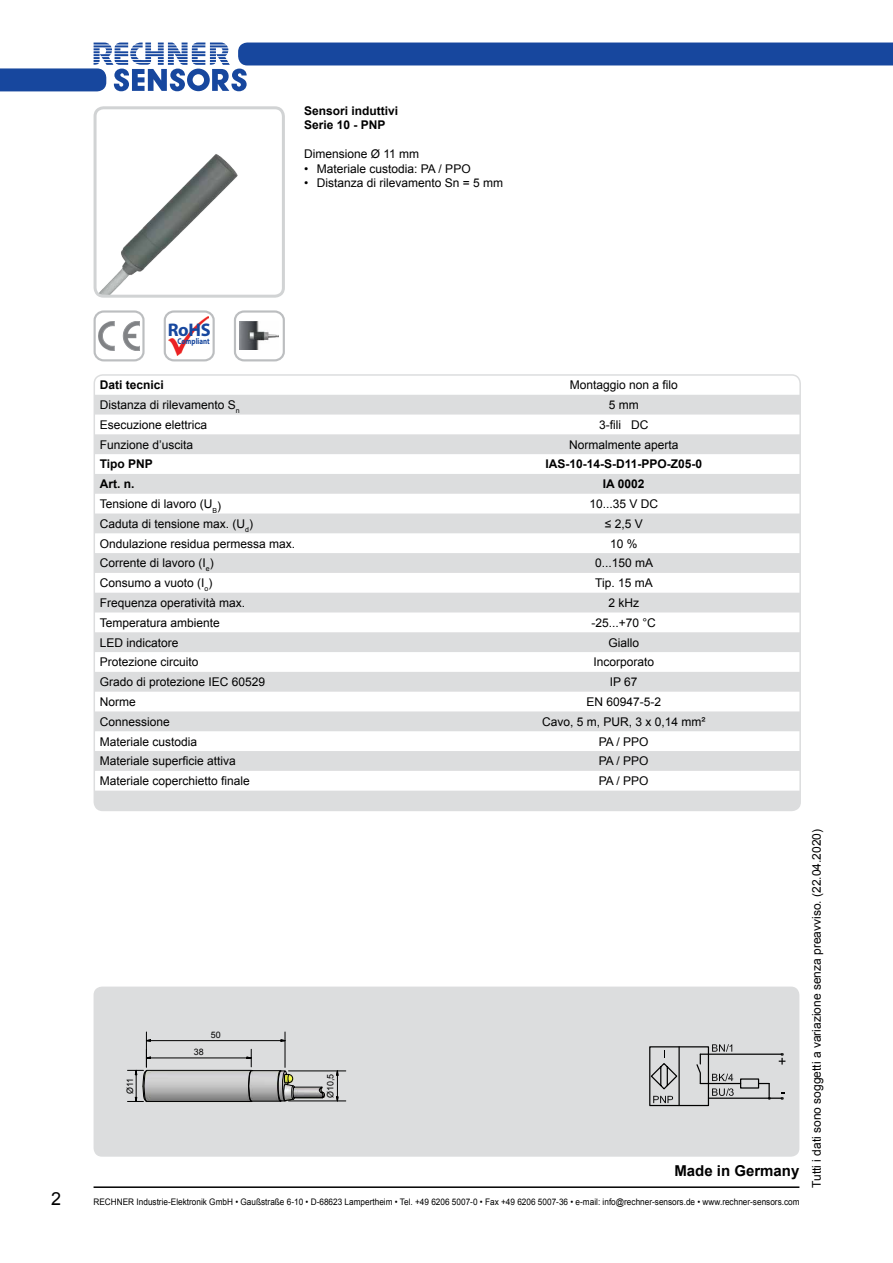
<style>
.page{position:relative;width:893px;height:1263px;background:#fff}
.page>*{position:absolute;margin:0;border:0;box-sizing:border-box;transform-origin:0 0}
.t1{font:700 18.3px "Myriad Pro";color:#17479e}
.t2{font:18px "Arial";color:#000}
.t3{font:700 15px "Arial";color:#000}
.t4{font:12px "Arial";color:#000}
.t5{font:700 12px/14.4px "Arial";color:#000}
.t6{font:9px "Arial";color:#000;scale:.91 1}
.t7{font:8.85px "Arial";color:#000}
.t8{font:700 8.4px "Myriad Pro";color:#17479e;scale:.82 1}
.t9{font:7.05px "Arial";color:#000}
</style>
<div class="page">
<svg style="left:0;top:43px;width:893px;height:48px"></svg>
<hr style="left:94px;top:1186px;width:705px;height:2px;background:#000">
<img style="left:98px;top:110px;width:183px;height:184px">
<div style="left:94px;top:106px;width:191px;height:192px;border:3px solid #d1d3d4;border-radius:9px"></div>
<div style="left:94px;top:986px;width:705px;height:171px;background:#dcddde;border-radius:9px"></div>
<div style="left:94px;top:310px;width:51px;height:51px;border:2px solid #bcbec0;border-radius:9px"></div>
<svg style="left:98px;top:321px;width:42px;height:30px"></svg>
<div style="left:164px;top:310px;width:51px;height:51px;border:2px solid #bcbec0;border-radius:9px"></div>
<img style="left:168px;top:316px;width:40px;height:40px">
<div style="left:234px;top:310px;width:51px;height:51px;border:2px solid #bcbec0;border-radius:9px"></div>
<img style="left:240px;top:322px;width:39px;height:27px">
<svg style="left:649px;top:1044px;width:137px;height:63px"></svg>
<hr style="left:147px;top:1101px;width:104px;height:1px;background:#000">
<hr style="left:147px;top:1070px;width:104px;height:1px;background:#000">
<hr style="left:150px;top:1058px;width:97px;height:1px;background:#000">
<svg style="left:246px;top:1049px;width:79px;height:53px"></svg>
<svg style="left:128px;top:1049px;width:23px;height:54px"></svg>
<svg style="left:145px;top:1039px;width:6px;height:3px"></svg>
<svg style="left:280px;top:1039px;width:5px;height:3px"></svg>
<hr style="left:150px;top:1040px;width:131px;height:1px;background:#000">
<hr style="left:146px;top:1032px;width:1px;height:35px;background:#000">
<hr style="left:285px;top:1032px;width:1px;height:35px;background:#000">
<svg style="left:336px;top:1070px;width:3px;height:31px"></svg>
<hr style="left:289px;top:1071px;width:57px;height:1px;background:#000">
<hr style="left:289px;top:1101px;width:57px;height:1px;background:#000">
<svg style="left:94px;top:395px;width:704px;height:415px;fill:#dfdfe0"></svg>
<div style="left:94px;top:374px;width:707px;height:437px;border:2px solid #dcddde;border-radius:9px"></div>
<p class="t5" style="left:304px;top:104px;width:96px">Sensori induttivi<br>Serie 10 - PNP</p>
<p class="t4" style="left:304px;top:146px;width:117px">Dimensione Ø 11 mm</p>
<p class="t4" style="left:304px;top:161px;width:168px">• Materiale custodia: PA / PPO</p>
<p class="t4" style="left:304px;top:175px;width:201px">• Distanza di rilevamento Sn = 5 mm</p>
<h1 class="t1" style="left:168px;top:318px;width:44px">RoHS</h1>
<p class="t8" style="left:178px;top:335px;width:41px">Compliant</p>
<p class="t5" style="left:100px;top:378px;width:66px">Dati tecnici</p>
<p class="t4" style="left:570px;top:377px;width:110px">Montaggio non a filo</p>
<p class="t4" style="left:100px;top:397px;width:141px">Distanza di rilevamento S<sub>n</sub></p>
<p class="t4" style="left:609px;top:397px;width:31px">5 mm</p>
<p class="t4" style="left:100px;top:417px;width:109px">Esecuzione elettrica</p>
<p class="t4" style="left:599px;top:417px;width:51px">3-fili DC</p>
<p class="t4" style="left:100px;top:436px;width:95px">Funzione d’uscita</p>
<p class="t4" style="left:569px;top:436px;width:111px">Normalmente aperta</p>
<p class="t5" style="left:100px;top:457px;width:55px">Tipo PNP</p>
<p class="t5" style="left:545px;top:457px;width:158px">IAS-10-14-S-D11-PPO-Z05-0</p>
<p class="t5" style="left:100px;top:477px;width:36px">Art. n.</p>
<p class="t5" style="left:603px;top:477px;width:43px">IA 0002</p>
<p class="t4" style="left:100px;top:496px;width:114px">Tensione di lavoro (U</p>
<p class="t9" style="left:213px;top:506px;width:10px">B<sup>)</sup></p>
<p class="t4" style="left:589px;top:496px;width:70px">10...35 V DC</p>
<p class="t4" style="left:100px;top:516px;width:155px">Caduta di tensione max. (U<sub>d</sub>)</p>
<p class="t4" style="left:605px;top:516px;width:39px">≤ 2,5 V</p>
<p class="t4" style="left:100px;top:535px;width:197px">Ondulazione residua permessa max.</p>
<p class="t4" style="left:610px;top:535px;width:29px">10 %</p>
<p class="t4" style="left:100px;top:555px;width:115px">Corrente di lavoro (I<sub>e</sub>)</p>
<p class="t4" style="left:595px;top:555px;width:60px">0...150 mA</p>
<p class="t4" style="left:100px;top:575px;width:114px">Consumo a vuoto (I<sub>o</sub>)</p>
<p class="t4" style="left:595px;top:575px;width:59px">Tip. 15 mA</p>
<p class="t4" style="left:100px;top:595px;width:147px">Frequenza operatività max.</p>
<p class="t4" style="left:608px;top:595px;width:32px">2 kHz</p>
<p class="t4" style="left:100px;top:615px;width:122px">Temperatura ambiente</p>
<p class="t4" style="left:591px;top:615px;width:66px">-25...+70 °C</p>
<p class="t4" style="left:100px;top:634px;width:80px">LED indicatore</p>
<p class="t4" style="left:608px;top:634px;width:32px">Giallo</p>
<p class="t4" style="left:100px;top:654px;width:100px">Protezione circuito</p>
<p class="t4" style="left:593px;top:654px;width:62px">Incorporato</p>
<p class="t4" style="left:100px;top:674px;width:167px">Grado di protezione IEC 60529</p>
<p class="t4" style="left:610px;top:674px;width:29px">IP 67</p>
<p class="t4" style="left:100px;top:694px;width:37px">Norme</p>
<p class="t4" style="left:586px;top:694px;width:76px">EN 60947-5-2</p>
<p class="t4" style="left:100px;top:714px;width:72px">Connessione</p>
<p class="t4" style="left:542px;top:714px;width:165px">Cavo, 5 m, PUR, 3 x 0,14 mm²</p>
<p class="t4" style="left:100px;top:733px;width:99px">Materiale custodia</p>
<p class="t4" style="left:599px;top:733px;width:51px">PA / PPO</p>
<p class="t4" style="left:100px;top:753px;width:138px">Materiale superficie attiva</p>
<p class="t4" style="left:599px;top:753px;width:51px">PA / PPO</p>
<p class="t4" style="left:100px;top:773px;width:152px">Materiale coperchietto finale</p>
<p class="t4" style="left:599px;top:773px;width:51px">PA / PPO</p>
<p class="t7" style="left:211px;top:1029px;width:12px">50</p>
<p class="t7" style="left:124px;top:1094px;width:18px;rotate:-90deg">Ø11</p>
<p class="t7" style="left:194px;top:1046px;width:11px">38</p>
<p class="t7" style="left:325px;top:1098px;width:26px;rotate:-90deg">Ø10 5,</p>
<p class="t3" style="left:674px;top:1161px;width:127px">Made in Germany</p>
<h2 class="t2" style="left:51px;top:1187px;width:12px">2</h2>
<p class="t6" style="left:94px;top:1196px;width:777px">RECHNER Industrie-Elektronik GmbH • Gaußstraße 6-10 • D-68623 Lampertheim • Tel. +49 6206 5007-0 • Fax +49 6206 5007-36 • e-mail: info@rechner-sensors.de • www.rechner-sensors.com</p>
<p class="t4" style="left:809px;top:1188px;width:361px;rotate:-90deg">Tutti i dati sono soggetti a variazione senza preavviso. (22.04.2020)</p>
</div>
